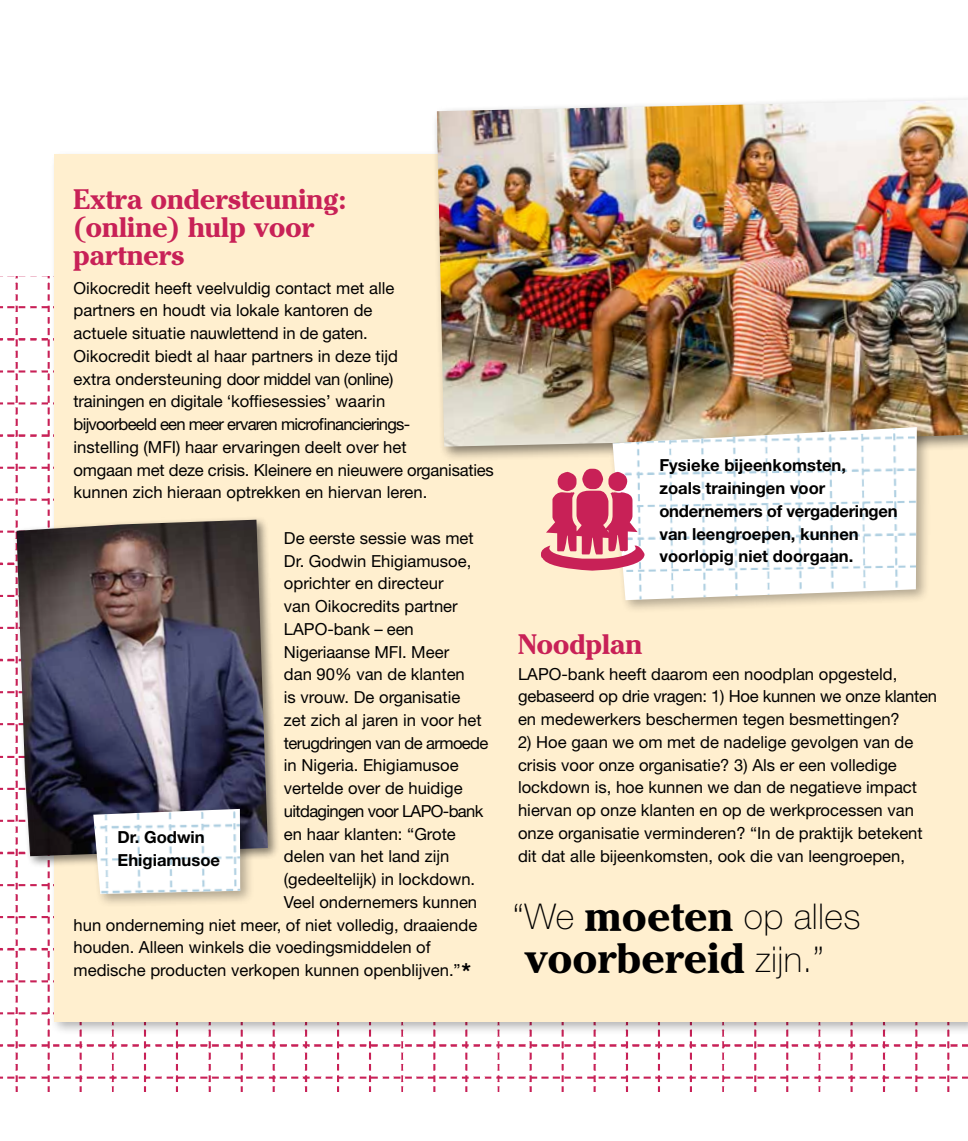
<style>
.page{position:relative;width:968px;height:1141px;background:#fff}
.page>*{position:absolute;margin:0;border:0;box-sizing:border-box;transform-origin:0 0}
.t1{font:700 42.18px "Cheltenham ITCBQ";letter-spacing:.01em;color:#000}
.t2{font:100 35.52px "Helvetica Neue LT Std";letter-spacing:.01em;color:#000}
.t3{font:700 28px/28px "Cheltenham ITCBQ";color:#c82157}
.t4{font:16.62px/22.8px "Helvetica Neue LT Std";color:#000}
.t5{font:700 16.62px/22.8px "Helvetica Neue LT Std";color:#000}
.t6{font:16.62px "Helvetica Neue LT Std";letter-spacing:-.035em;color:#000}
.t7{font:16.62px "Helvetica Neue LT Std";letter-spacing:-.04em;color:#000}
.s1{font-weight:700;font-size:23.62px}
.s2{font-family:"Cheltenham ITCBQ";font-weight:700;font-size:42.18px}
.s3{font-family:"Helvetica Neue LT Std";font-weight:100;font-size:35.52px}
</style>
<div class="page">
<img style="left:0;top:276px;width:967px;height:815px">
<div style="left:50px;top:150px;width:917px;height:886px;background:#000;opacity:.3"></div>
<div style="left:55px;top:155px;width:912px;height:867px;background:#ffefcf"></div>
<div style="left:431px;top:94px;width:536px;height:369px;background:#000;opacity:.5"></div>
<img style="left:437px;top:100px;width:530px;height:347px">
<div style="left:12px;top:516px;width:268px;height:353px;background:#000;opacity:.5"></div>
<img style="left:16px;top:520px;width:252px;height:336px">
<div style="left:89px;top:805px;width:165px;height:103px;background:#000;opacity:.3"></div>
<img style="left:93px;top:809px;width:147px;height:85px">
<div style="left:608px;top:423px;width:323px;height:192px;background:#000;opacity:.3"></div>
<img style="left:612px;top:427px;width:304px;height:173px">
<svg style="left:541px;top:469px;width:103px;height:102px"></svg>
<h3 class="t3" style="left:74px;top:185px;width:273px">Extra ondersteuning: (online) hulp voor partners</h3>
<p class="t4" style="left:74px;top:276px;width:422px">Oikocredit heeft veelvuldig contact met alle<br>partners en houdt via lokale kantoren de<br>actuele situatie nauwlettend in de gaten.<br>Oikocredit biedt al haar partners in deze tijd<br>extra ondersteuning door middel van (online)<br>trainingen en digitale ‘koffiesessies’ waarin<br>bijvoorbeeld een meer ervaren microfinancierings-<br>instelling (MFI) haar ervaringen deelt over het<br>omgaan met deze crisis. Kleinere en nieuwere organisaties kunnen zich hieraan optrekken en hiervan leren.</p>
<p class="t4" style="left:284px;top:526px;width:191px">De eerste sessie was met</p>
<p class="t4" style="left:284px;top:549px;width:189px">Dr. Godwin Ehigiamusoe,</p>
<p class="t4" style="left:284px;top:572px;width:161px">oprichter en directeur</p>
<p class="t4" style="left:284px;top:595px;width:175px">van Oikocredits partner</p>
<p class="t4" style="left:284px;top:617px;width:131px">LAPO-bank – een</p>
<p class="t4" style="left:284px;top:640px;width:167px">Nigeriaanse MFI. Meer</p>
<p class="t4" style="left:284px;top:663px;width:182px">dan 90% van de klanten</p>
<p class="t4" style="left:284px;top:686px;width:178px">is vrouw. De organisatie</p>
<p class="t4" style="left:284px;top:708px;width:199px">zet zich al jaren in voor het</p>
<p class="t6" style="left:284px;top:733px;width:206px">terugdringen van de armoede</p>
<p class="t4" style="left:284px;top:754px;width:176px">in Nigeria. Ehigiamusoe</p>
<p class="t4" style="left:284px;top:777px;width:180px">vertelde over de huidige</p>
<p class="t7" style="left:284px;top:801px;width:201px">uitdagingen voor LAPO-bank</p>
<p class="t4" style="left:284px;top:822px;width:173px">en haar klanten: “Grote</p>
<p class="t4" style="left:284px;top:845px;width:167px">delen van het land zijn</p>
<p class="t4" style="left:284px;top:868px;width:193px">(gedeeltelijk) in lockdown.</p>
<p class="t4" style="left:284px;top:890px;width:195px">Veel ondernemers kunnen</p>
<p class="t4" style="left:74px;top:913px;width:405px">hun onderneming niet meer, of niet volledig, draaiende</p>
<p class="t4" style="left:74px;top:936px;width:358px">houden. Alleen winkels die voedingsmiddelen of</p>
<p class="t4" style="left:74px;top:959px;width:399px">medische producten verkopen kunnen openblijven.”<span class="s1">*</span></p>
<p class="t5" style="left:118px;top:825px;width:104px">Dr. Godwin<br>Ehigiamusoe</p>
<p class="t5" style="left:659px;top:454px;width:240px">Fysieke bijeenkomsten,<br>zoals trainingen voor ondernemers of vergaderingen van leengroepen, kunnen voorlopig niet doorgaan.</p>
<h3 class="t3" style="left:518px;top:631px;width:126px">Noodplan</h3>
<p class="t4" style="left:518px;top:662px;width:420px">LAPO-bank heeft daarom een noodplan opgesteld, gebaseerd op drie vragen: 1) Hoe kunnen we onze klanten en medewerkers beschermen tegen besmettingen?</p>
<p class="t4" style="left:518px;top:730px;width:406px">2) Hoe gaan we om met de nadelige gevolgen van de crisis voor onze organisatie? 3) Als er een volledige lockdown is, hoe kunnen we dan de negatieve impact hiervan op onze klanten en op de werkprocessen van onze organisatie verminderen? “In de praktijk betekent dit dat alle bijeenkomsten, ook die van leengroepen,</p>
<h2 class="t2" style="left:512px;top:896px;width:349px">“We <span class="s2">moeten</span> op alles</h2>
<h1 class="t1" style="left:524px;top:934px;width:301px">voorbereid <span class="s3">zijn.”</span></h1>
</div>
